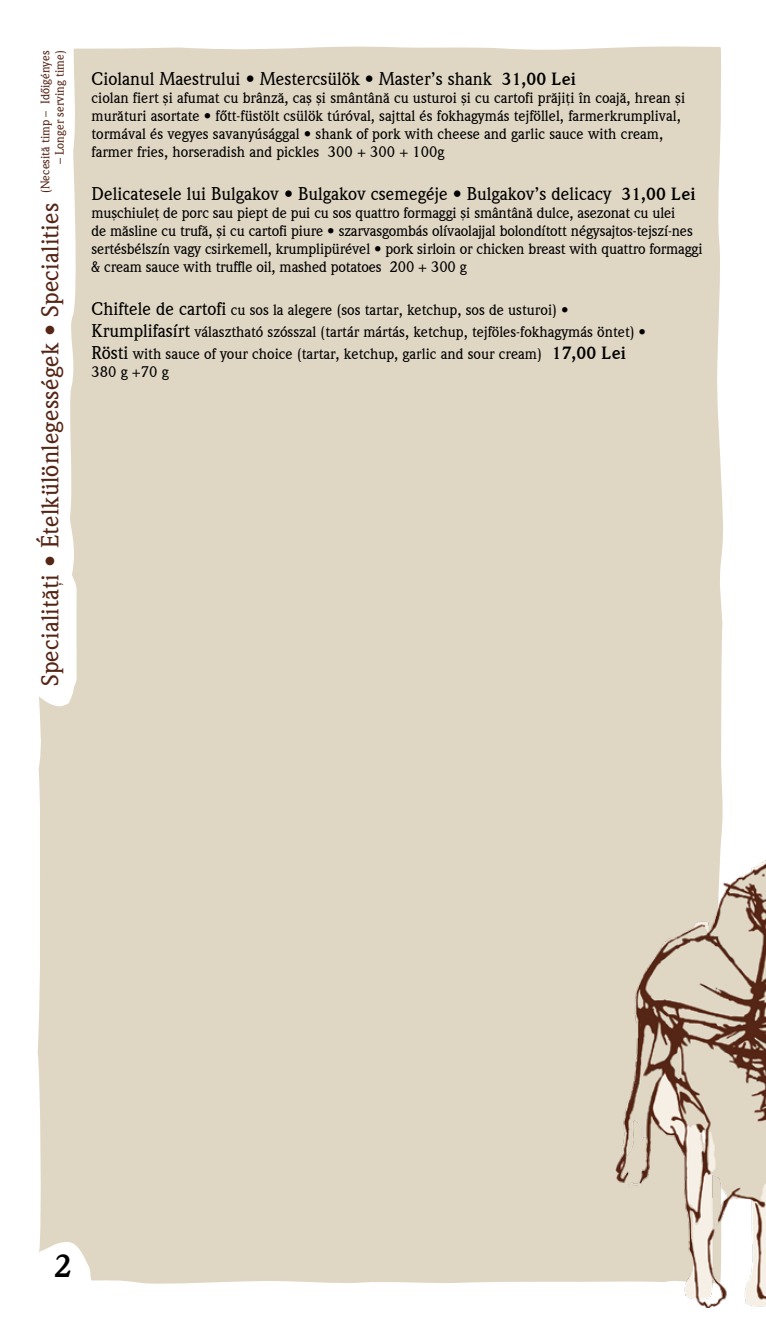
<style>
.page{position:relative;width:766px;height:1319px;background:#fff}
.page>*{position:absolute;margin:0;border:0;box-sizing:border-box;transform-origin:0 0}
.t1{font:33px "Weidemann CE Bold";color:#000}
.t2{font:24px "Weidemann CE Medium";letter-spacing:.01em;color:#552515}
.t3{font:18px "Weidemann CE Medium";color:#000}
.t4{font:15px/18px "Weidemann CE Medium";color:#000}
.t5{font:12px "Weidemann CE Medium";color:#552515}
.s1{font-family:"Weidemann CE Bold"}
.s2{font-size:18px}
.s3{font-family:"Weidemann CE Bold";font-size:18px}
</style>
<div class="page">
<div style="left:37px;top:46px;width:686px;height:1238px;background:#dfd6c4"></div>
<svg style="left:37px;top:46px;width:42px;height:562px"></svg>
<svg style="left:37px;top:1241px;width:56px;height:43px"></svg>
<img style="left:615px;top:825px;width:150px;height:482px">
<svg style="left:37px;top:559px;width:40px;height:147px"></svg>
<p class="t5" style="left:38px;top:193px;width:144px;rotate:-90deg">(Necesită timp – Időigényes</p>
<p class="t5" style="left:53px;top:164px;width:115px;rotate:-90deg">– Longer serving time)</p>
<h2 class="t2" style="left:36px;top:686px;width:485px;rotate:-90deg">Specialităţi • Ételkülönlegességek • Specialities</h2>
<p class="t3" style="left:91px;top:68px;width:485px">Ciolanul Maestrului • Mestercsülök • Master’s shank <span class="s1">31,00 Lei</span></p>
<p class="t4" style="left:91px;top:89px;width:595px">ciolan fiert şi afumat cu brânză, caş şi smântână cu usturoi şi cu cartofi prăjiţi în coajă, hrean şi murături asortate • főtt-füstölt csülök túróval, sajttal és fokhagymás tejföllel, farmerkrumplival, tormával és vegyes savanyúsággal • shank of pork with cheese and garlic sauce with cream, farmer fries, horseradish and pickles 300 + 300 + 100g</p>
<p class="t3" style="left:91px;top:183px;width:605px">Delicatesele lui Bulgakov • Bulgakov csemegéje • Bulgakov’s delicacy <span class="s1">31,00 Lei</span></p>
<p class="t4" style="left:91px;top:204px;width:612px">muşchiuleţ de porc sau piept de pui cu sos quattro formaggi şi smântână dulce, asezonat cu ulei<br>de măsline cu trufă, şi cu cartofi piure • szarvasgombás olívaolajjal bolondított négysajtos-tejszí-nes sertésbélszín vagy csirkemell, krumplipürével • pork sirloin or chicken breast with quattro formaggi &amp; cream sauce with truffle oil, mashed potatoes 200 + 300 g</p>
<p class="t4" style="left:91px;top:299px;width:556px;line-height:21.6px"><span class="s2">Chiftele de cartofi</span> cu sos la alegere (sos tartar, ketchup, sos de usturoi) •<br><span class="s2">Krumplifasírt</span> választható szósszal (tartár mártás, ketchup, tejföles-fokhagymás öntet) •<br><span class="s2">Rösti</span> with sauce of your choice (tartar, ketchup, garlic and sour cream) <span class="s3">17,00 Lei</span></p>
<p class="t4" style="left:91px;top:362px;width:79px">380 g +70 g</p>
<h1 class="t1" style="left:54px;top:1238px;width:20px">2</h1>
</div>
